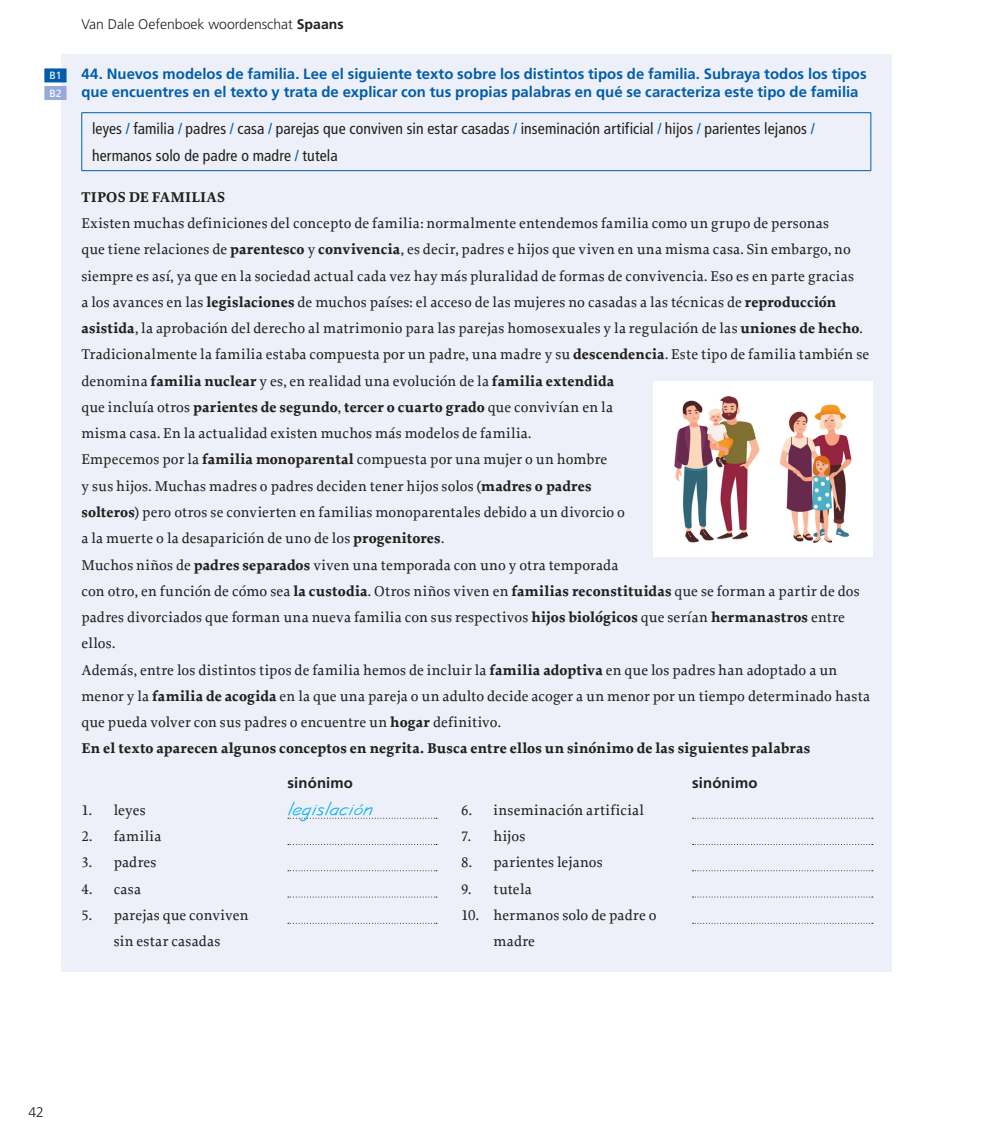
<style>
.page{position:relative;width:990px;height:1139px;background:#fff}
.page>*{position:absolute;margin:0;border:0;box-sizing:border-box;transform-origin:0 0}
.Basis_leestekst{font:italic 21px "Jott FLF";color:#00aeef}
.Kieswoorden{font:condensed 15.75px/26.2px "Frutiger LT Std";letter-spacing:.005em;color:#231f20}
.Basis_leestekst-2{font:500 14.88px/26.2px "Proforma";letter-spacing:.015em;color:#231f20}
.Vraag_kop_invulvak_b{font:700 14.88px/17.5px "Frutiger LT Std";color:#015dab}
.Basis_leestekst-3{font:700 14.88px "Proforma";letter-spacing:.01em;color:#231f20}
.Invultekst_tabelkopj{font:700 14.88px "Frutiger LT Std";letter-spacing:.01em;color:#231f20}
.t1{font:300 14px "Frutiger LT Std";color:#231f20}
.ERK_Blokje_kantlijn{font:10.5px "Frutiger LT Std";color:#fff}
.s1{font-weight:700}
.s2{color:#015dab}
</style>
<div class="page">
<div style="left:62px;top:55px;width:829px;height:917px;background:#edf0f8"></div>
<div style="left:44px;top:68px;width:23px;height:14px;background:#015dab"></div>
<div style="left:44px;top:86px;width:23px;height:14px;background:#95aad6"></div>
<hr style="left:81px;top:112px;width:789px;height:1px;background:#015dab">
<hr style="left:81px;top:113px;width:1px;height:57px;background:#015dab">
<hr style="left:870px;top:113px;width:1px;height:57px;background:#015dab">
<hr style="left:81px;top:170px;width:789px;height:1px;background:#015dab">
<svg style="left:288px;top:817px;width:149px;height:1px"></svg>
<svg style="left:692px;top:817px;width:180px;height:1px"></svg>
<svg style="left:288px;top:870px;width:149px;height:1px"></svg>
<svg style="left:692px;top:870px;width:180px;height:1px"></svg>
<svg style="left:288px;top:896px;width:149px;height:1px"></svg>
<svg style="left:692px;top:896px;width:180px;height:1px"></svg>
<svg style="left:288px;top:922px;width:149px;height:1px"></svg>
<svg style="left:692px;top:922px;width:180px;height:1px"></svg>
<img style="left:653px;top:382px;width:219px;height:174px">
<p class="ERK_Blokje_kantlijn" style="left:49px;top:69px;width:14px">B1</p>
<p class="ERK_Blokje_kantlijn" style="left:49px;top:87px;width:14px">B2</p>
<p class="t1" style="left:81px;top:16px;width:263px">Van Dale Oefenboek woordenschat <span class="s1">Spaans</span></p>
<p class="Vraag_kop_invulvak_b" style="left:81px;top:65px;width:786px">44. Nuevos modelos de familia. Lee el siguiente texto sobre los distintos tipos de familia. Subraya todos los tipos que encuentres en el texto y trata de explicar con tus propias palabras en qué se caracteriza este tipo de familia</p>
<p class="Kieswoorden" style="left:92px;top:116px;width:724px">leyes <span class="s2">/</span> familia <span class="s2">/</span> padres <span class="s2">/</span> casa <span class="s2">/</span> parejas que conviven sin estar casadas <span class="s2">/</span> inseminación artificial <span class="s2">/</span> hijos <span class="s2">/</span> parientes lejanos <span class="s2">/ </span>hermanos solo de padre o madre <span class="s2">/</span> tutela</p>
<p class="Basis_leestekst-3" style="left:81px;top:187px;width:145px">TIPOS DE FAMILIAS</p>
<p class="Basis_leestekst-2" style="left:81px;top:210px;width:782px">Existen muchas definiciones del concepto de familia: normalmente entendemos familia como un grupo de personas<br>que tiene relaciones de <span class="s1">parentesco</span> y <span class="s1">convivencia</span>, es decir, padres e hijos que viven en una misma casa. Sin embargo, no siempre es así, ya que en la sociedad actual cada vez hay más pluralidad de formas de convivencia. Eso es en parte gracias a los avances en las <span class="s1">legislaciones</span> de muchos países: el acceso de las mujeres no casadas a las técnicas de <span class="s1">reproducción asistida</span>, la aprobación del derecho al matrimonio para las parejas homosexuales y la regulación de las <span class="s1">uniones de hecho</span>.</p>
<p class="Basis_leestekst-2" style="left:81px;top:341px;width:789px">Tradicionalmente la familia estaba compuesta por un padre, una madre y su <span class="s1">descendencia</span>. Este tipo de familia también se denomina <span class="s1">familia nuclear</span> y es, en realidad una evolución de la <span class="s1">familia extendida<br></span>que incluía otros <span class="s1">parientes de segundo</span>, <span class="s1">tercer o cuarto grado</span> que convivían en la<br>misma casa. En la actualidad existen muchos más modelos de familia.</p>
<p class="Basis_leestekst-2" style="left:81px;top:446px;width:545px">Empecemos por la <span class="s1">familia monoparental</span> compuesta por una mujer o un hombre<br>y sus hijos. Muchas madres o padres deciden tener hijos solos (<span class="s1">madres o padres solteros</span>) pero otros se convierten en familias monoparentales debido a un divorcio o a la muerte o la desaparición de uno de los <span class="s1">progenitores</span>.</p>
<p class="Basis_leestekst-2" style="left:81px;top:551px;width:779px">Muchos niños de <span class="s1">padres separados</span> viven una temporada con uno y otra temporada<br>con otro, en función de cómo sea <span class="s1">la custodia</span>. Otros niños viven en <span class="s1">familias reconstituidas</span> que se forman a partir de dos padres divorciados que forman una nueva familia con sus respectivos <span class="s1">hijos biológicos</span> que serían <span class="s1">hermanastros</span> entre ellos.</p>
<p class="Basis_leestekst-2" style="left:81px;top:656px;width:790px">Además, entre los distintos tipos de familia hemos de incluir la <span class="s1">familia adoptiva</span> en que los padres han adoptado a un menor y la <span class="s1">familia de acogida</span> en la que una pareja o un adulto decide acoger a un menor por un tiempo determinado hasta que pueda volver con sus padres o encuentre un <span class="s1">hogar</span> definitivo.</p>
<p class="Basis_leestekst-3" style="left:81px;top:739px;width:730px">En el texto aparecen algunos conceptos en negrita. Busca entre ellos un sinónimo de las siguientes palabras</p>
<p class="Invultekst_tabelkopj" style="left:287px;top:774px;width:67px">sinónimo</p>
<p class="Invultekst_tabelkopj" style="left:692px;top:774px;width:67px">sinónimo</p>
<p class="Basis_leestekst-2" style="left:81px;top:796px;width:12px">1.</p>
<p class="Basis_leestekst-2" style="left:114px;top:796px;width:34px">leyes</p>
<p class="Basis_leestekst" style="left:287px;top:797px;width:86px">legislación</p>
<p class="Basis_leestekst-2" style="left:461px;top:796px;width:12px">6.</p>
<p class="Basis_leestekst-2" style="left:493px;top:796px;width:152px">inseminación artificial</p>
<p class="Basis_leestekst-2" style="left:81px;top:822px;width:13px">2.</p>
<p class="Basis_leestekst-2" style="left:114px;top:822px;width:49px">familia</p>
<p class="Basis_leestekst-2" style="left:461px;top:822px;width:11px">7.</p>
<p class="Basis_leestekst-2" style="left:493px;top:822px;width:33px">hijos</p>
<p class="Basis_leestekst-2" style="left:81px;top:848px;width:12px">3.</p>
<p class="Basis_leestekst-2" style="left:114px;top:848px;width:44px">padres</p>
<p class="Basis_leestekst-2" style="left:461px;top:848px;width:12px">8.</p>
<p class="Basis_leestekst-2" style="left:493px;top:848px;width:111px">parientes lejanos</p>
<p class="Basis_leestekst-2" style="left:81px;top:875px;width:12px">4.</p>
<p class="Basis_leestekst-2" style="left:114px;top:875px;width:29px">casa</p>
<p class="Basis_leestekst-2" style="left:461px;top:875px;width:12px">9.</p>
<p class="Basis_leestekst-2" style="left:493px;top:875px;width:40px">tutela</p>
<p class="Basis_leestekst-2" style="left:81px;top:901px;width:12px">5.</p>
<p class="Basis_leestekst-2" style="left:114px;top:901px;width:136px">parejas que conviven sin estar casadas</p>
<p class="Basis_leestekst-2" style="left:461px;top:901px;width:19px">10.</p>
<p class="Basis_leestekst-2" style="left:493px;top:901px;width:164px">hermanos solo de padre o madre</p>
<p class="t1" style="left:28px;top:1103px;width:17px">42</p>
</div>
